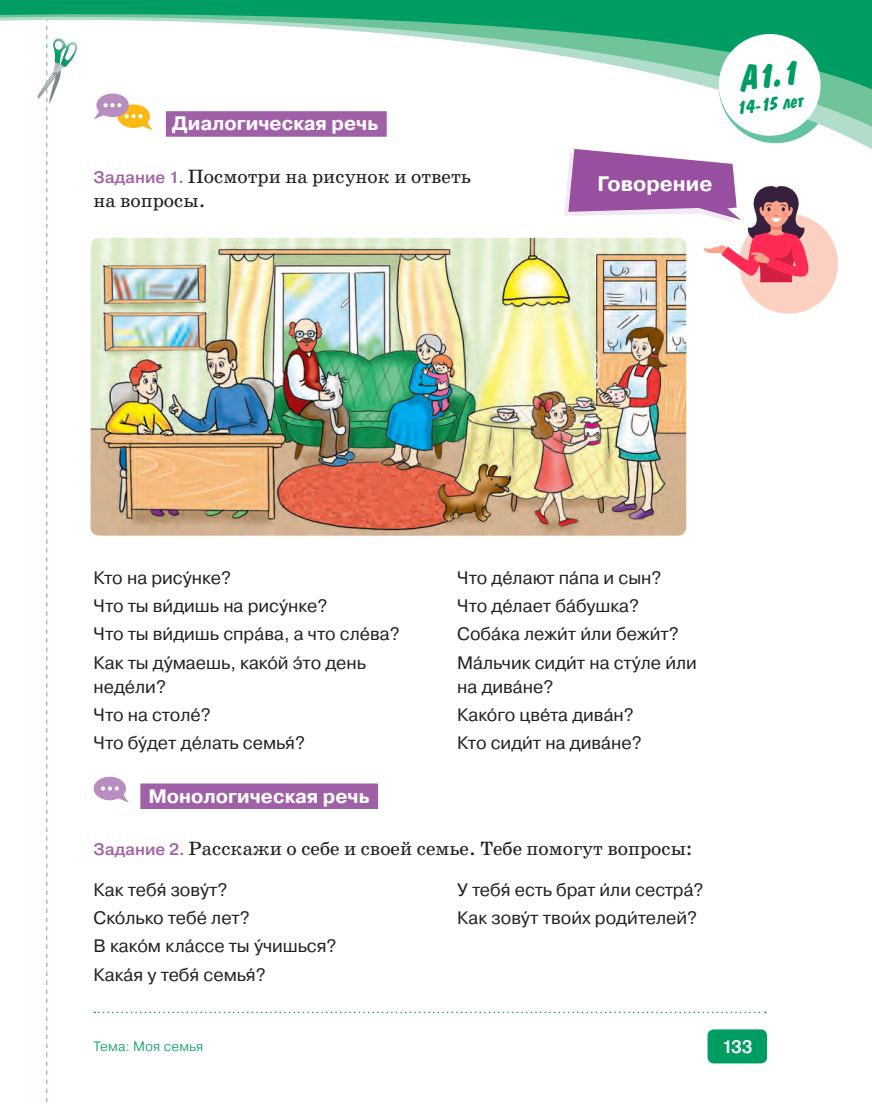
<style>
.page{position:relative;width:872px;height:1106px;background:#fff}
.page>*{position:absolute;margin:0;border:0;box-sizing:border-box;transform-origin:0 0}
.t1{font:35.55px "Dom Diagonal Bold BT";color:#009d62}
.Параграф_1{font:700 21px "Pragmatica";color:#fff}
._2_Задание{font:19.5px/24px "School Book C";color:#231f20}
.Заг_Монологич{font:700 19.5px "Pragmatica";color:#fff}
.Заг_Диалогич{font:700 19.5px "Pragmatica";color:#fff}
.t2{font:19.5px "Dom Diagonal Bold BT";color:#009d62}
.Основной_без_отступа{font:18px/24px "Pragmatica";color:#231f20}
.t3{font:500 18px "Pragmatica";color:#fff}
.t4{font:300 13.5px "Pragmatica";letter-spacing:.01em;color:#009d62}
.s1{font-family:"Pragmatica";font-weight:500;font-size:16.5px;color:#a060a7}
</style>
<div class="page">
<svg style="left:94px;top:1011px;width:672px;height:2px"></svg>
<div style="left:707px;top:1029px;width:60px;height:34px;background:#009d62;border-radius:6px"></div>
<svg style="left:152px;top:100px;width:720px;height:37px"></svg>
<svg style="left:0;top:0;width:872px;height:100px"></svg>
<div style="left:719px;top:34px;width:101px;height:102px;background:#fff;border-radius:50%"></div>
<svg style="left:36px;top:0;width:42px;height:1103px"></svg>
<div style="left:166px;top:111px;width:221px;height:26px;background:#a060a7"></div>
<svg style="left:94px;top:93px;width:59px;height:37px"></svg>
<div style="left:140px;top:783px;width:238px;height:26px;background:#a060a7"></div>
<svg style="left:94px;top:776px;width:35px;height:26px"></svg>
<img style="left:91px;top:238px;width:595px;height:297px">
<div style="left:739px;top:214px;width:99px;height:100px;background:#fbd0c0;border-radius:50%"></div>
<svg style="left:564px;top:149px;width:244px;height:133px"></svg>
<p class="Заг_Диалогич" style="left:172px;top:111px;width:207px">Диалогическая речь</p>
<p class="_2_Задание" style="left:94px;top:164px;width:379px"><span class="s1">Задание 1.</span> Посмотри на рисунок и ответь на вопросы.</p>
<p class="Параграф_1" style="left:597px;top:170px;width:116px">Говорение</p>
<h1 class="t1" style="left:739px;top:56px;width:61px;rotate:-6deg">А1.1</h1>
<p class="t2" style="left:736px;top:95px;width:68px;rotate:-6deg">14-15 лет</p>
<p class="Основной_без_отступа" style="left:94px;top:566px;width:139px">Кто на рису́нке?</p>
<p class="Основной_без_отступа" style="left:94px;top:594px;width:235px">Что ты ви́дишь на рису́нке?</p>
<p class="Основной_без_отступа" style="left:94px;top:622px;width:307px">Что ты ви́дишь спра́ва, а что сле́ва?</p>
<p class="Основной_без_отступа" style="left:94px;top:651px;width:274px">Как ты ду́маешь, како́й э́то день неде́ли?</p>
<p class="Основной_без_отступа" style="left:94px;top:703px;width:118px">Что на столе́?</p>
<p class="Основной_без_отступа" style="left:94px;top:731px;width:213px">Что бу́дет де́лать семья́?</p>
<p class="Основной_без_отступа" style="left:457px;top:566px;width:206px">Что де́лают па́па и сын?</p>
<p class="Основной_без_отступа" style="left:457px;top:594px;width:183px">Что де́лает ба́бушка?</p>
<p class="Основной_без_отступа" style="left:457px;top:622px;width:223px">Соба́ка лежи́т и́ли бежи´т?</p>
<p class="Основной_без_отступа" style="left:457px;top:651px;width:241px">Ма́льчик сиди́т на сту́ле и́ли на дива́не?</p>
<p class="Основной_без_отступа" style="left:457px;top:703px;width:178px">Како́го цве́та дива́н?</p>
<p class="Основной_без_отступа" style="left:457px;top:731px;width:186px">Кто сиди́т на дива́не?</p>
<p class="Заг_Монологич" style="left:148px;top:783px;width:223px">Монологическая речь</p>
<p class="_2_Задание" style="left:94px;top:836px;width:600px"><span class="s1">Задание 2.</span> Расскажи о себе и своей семье. Тебе помогут вопросы:</p>
<p class="Основной_без_отступа" style="left:94px;top:878px;width:135px">Как тебя́ зову́т?</p>
<p class="Основной_без_отступа" style="left:94px;top:906px;width:158px">Ско́лько тебе́ лет?</p>
<p class="Основной_без_отступа" style="left:94px;top:934px;width:244px">В како́м кла́ссе ты у́чишься?</p>
<p class="Основной_без_отступа" style="left:94px;top:963px;width:173px">Кака́я у тебя́ семья́?</p>
<p class="Основной_без_отступа" style="left:457px;top:878px;width:248px">У тебя́ есть брат и́ли сестра́?</p>
<p class="Основной_без_отступа" style="left:457px;top:906px;width:241px">Как зову́т твои´х роди́телей?</p>
<p class="t4" style="left:94px;top:1037px;width:111px">Тема: Моя семья</p>
<p class="t3" style="left:721px;top:1035px;width:32px">133</p>
</div>
